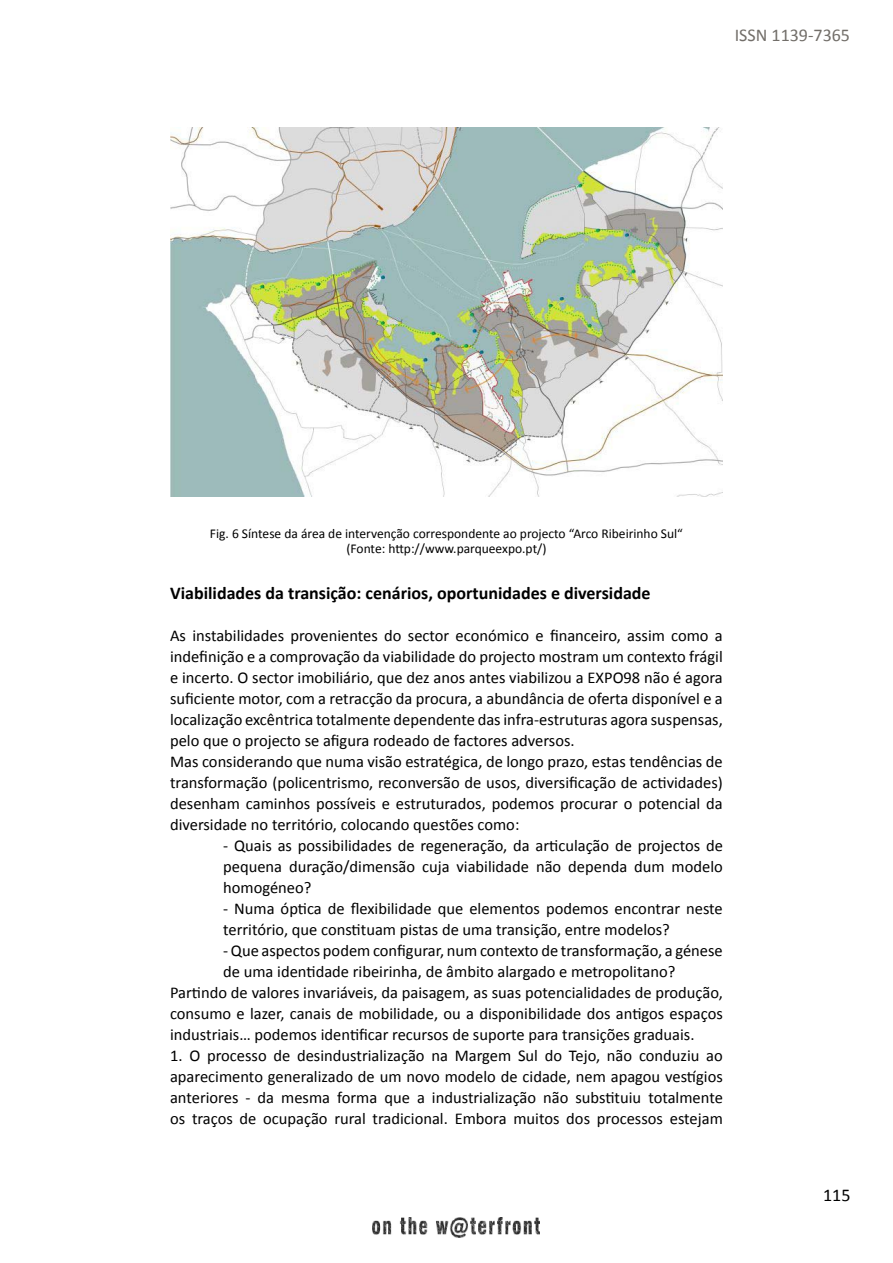
<style>
.page{position:relative;width:893px;height:1263px;background:#fff}
.page>*{position:absolute;margin:0;border:0;box-sizing:border-box;transform-origin:0 0}
.t1{font:700 18px "Calibri";color:#000}
.t2{font:18px "Calibri";color:#726e69}
.t3{font:18px "Calibri";color:#000}
.t4{font:16.5px/21px "Calibri";color:#000}
.t5{font:13.5px/15px "Calibri";color:#000;text-align:center}
</style>
<div class="page">
<img style="left:373px;top:1218px;width:166px;height:19px">
<img style="left:170px;top:128px;width:553px;height:368px">
<p class="t2" style="left:735px;top:24px;width:117px">ISSN 1139-7365</p>
<p class="t5" style="left:210px;top:526px;width:474px">Fig. 6 Síntese da área de intervenção correspondente ao projecto “Arco Ribeirinho Sul“ (Fonte: http://www.parqueexpo.pt/)</p>
<p class="t1" style="left:170px;top:582px;width:482px">Viabilidades da transição: cenários, oportunidades e diversidade</p>
<p class="t4" style="left:170px;top:625px;width:554px">As instabilidades provenientes do sector económico e financeiro, assim como a indefinição e a comprovação da viabilidade do projecto mostram um contexto frágil e incerto. O sector imobiliário, que dez anos antes viabilizou a EXPO98 não é agora suficiente motor, com a retracção da procura, a abundância de oferta disponível e a localização excêntrica totalmente dependente das infra-estruturas agora suspensas, pelo que o projecto se afigura rodeado de factores adversos.<br>Mas considerando que numa visão estratégica, de longo prazo, estas tendências de transformação (policentrismo, reconversão de usos, diversificação de actividades) desenham caminhos possíveis e estruturados, podemos procurar o potencial da diversidade no território, colocando questões como:</p>
<p class="t4" style="left:223px;top:835px;width:501px;text-align:justify">- Quais as possibilidades de regeneração, da articulação de projectos de pequena duração/dimensão cuja viabilidade não dependa dum modelo homogéneo?</p>
<p class="t4" style="left:223px;top:898px;width:501px">- Numa óptica de flexibilidade que elementos podemos encontrar neste território, que constituam pistas de uma transição, entre modelos?</p>
<p class="t4" style="left:223px;top:940px;width:501px">- Que aspectos podem configurar, num contexto de transformação, a génese</p>
<p class="t4" style="left:223px;top:961px;width:454px">de uma identidade ribeirinha, de âmbito alargado e metropolitano?</p>
<p class="t4" style="left:170px;top:982px;width:554px">Partindo de valores invariáveis, da paisagem, as suas potencialidades de produção,</p>
<p class="t4" style="left:170px;top:1003px;width:554px">consumo e lazer, canais de mobilidade, ou a disponibilidade dos antigos espaços</p>
<p class="t4" style="left:170px;top:1024px;width:526px">industriais… podemos identificar recursos de suporte para transições graduais.</p>
<p class="t4" style="left:170px;top:1045px;width:554px;text-align:justify">1. O processo de desindustrialização na Margem Sul do Tejo, não conduziu ao aparecimento generalizado de um novo modelo de cidade, nem apagou vestígios anteriores - da mesma forma que a industrialização não substituiu totalmente os traços de ocupação rural tradicional. Embora muitos dos processos estejam</p>
<p class="t3" style="left:823px;top:1184px;width:29px">115</p>
</div>
